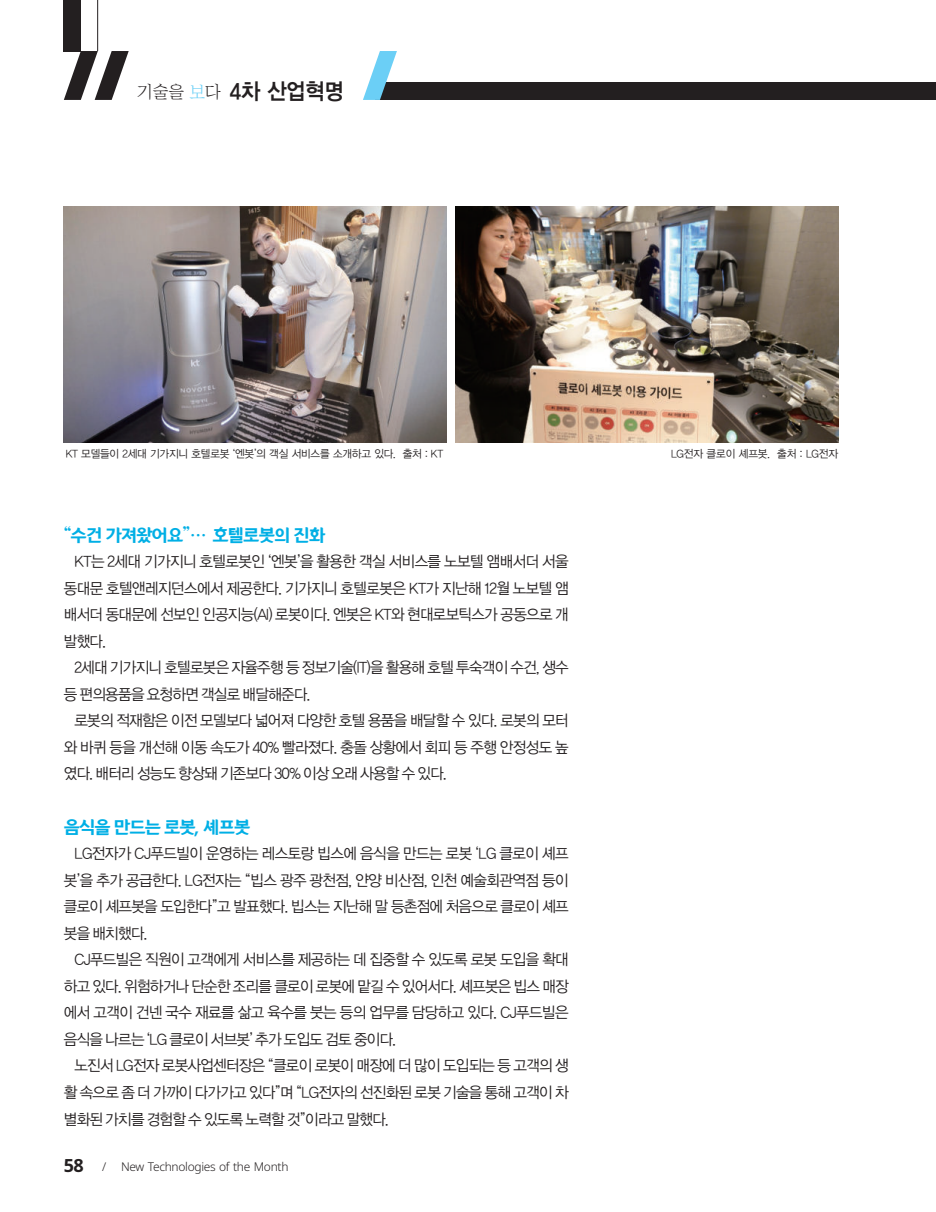
<style>
.page{position:relative;width:936px;height:1212px;background:#fff}
.page>*{position:absolute;margin:0;border:0;box-sizing:border-box;transform-origin:0 0}
.t1{font:22.5px "YDVYGO Std 14";color:#231f20;scale:.92 1}
.t2{font:19.5px "Yi Sun Shin Dotum B";letter-spacing:-.05em;color:#00afe5}
.t3{font:15.45px/26.5px "YDVYGO Std 12";letter-spacing:-.045em;color:#231f20;text-align:justify;scale:.95 1}
.t4{font:300 12px "Noto Sans";letter-spacing:-.025em;color:#231f20}
.t5{font:10.95px "YDVYGO Std 12";letter-spacing:-.02em;color:#231f20;scale:.96 1}
.s1{font-family:"Chosunilbo NM";font-size:17.25px}
.s2{font-family:"Chosunilbo NM";font-size:17.25px;color:#6bcff6}
.s3{font-family:"YDVY Mj O Std 14"}
.s4{font-weight:700;font-size:18px}
</style>
<div class="page">
<img style="left:64px;top:207px;width:382px;height:235px">
<img style="left:455px;top:207px;width:383px;height:235px">
<div style="left:375px;top:83px;width:560px;height:17px;background:#231f20"></div>
<svg style="left:64px;top:51px;width:65px;height:49px"></svg>
<div style="left:64px;top:0;width:17px;height:51px;background:#231f20"></div>
<hr style="left:97px;top:0;width:1px;height:51px;background:#231f20">
<svg style="left:363px;top:51px;width:34px;height:49px"></svg>
<h1 class="t1" style="left:137px;top:79px;width:226px"><span class="s1">기술을</span> <span class="s2">보</span><span class="s1">다</span> 4차 산업혁명</h1>
<p class="t5" style="left:66px;top:448px;width:394px">KT 모델들이 2세대 기가지니 호텔로봇 ‘엔봇’의 객실 서비스를 소개하고 있다. 출처 : KT</p>
<p class="t5" style="left:671px;top:448px;width:176px">LG전자 클로이 셰프봇. 출처 : LG전자</p>
<p class="t2" style="left:64px;top:525px;width:263px"><span class="s3">“</span>수건 가져왔어요<span class="s3">”…</span> 호텔로봇의 진화</p>
<p class="t3" style="left:64px;top:548px;width:533px;text-indent:11px">KT는 2세대 기가지니 호텔로봇인 ‘엔봇’을 활용한 객실 서비스를 노보텔 앰배서더 서울 동대문 호텔앤레지던스에서 제공한다. 기가지니 호텔로봇은 KT가 지난해 12월 노보텔 앰 배서더 동대문에 선보인 인공지능(AI) 로봇이다. 엔봇은 KT와 현대로보틱스가 공동으로 개 발했다.</p>
<p class="t3" style="left:64px;top:654px;width:533px;text-indent:11px">2세대 기가지니 호텔로봇은 자율주행 등 정보기술(IT)을 활용해 호텔 투숙객이 수건, 생수 등 편의용품을 요청하면 객실로 배달해준다.</p>
<p class="t3" style="left:64px;top:708px;width:533px;text-indent:11px">로봇의 적재함은 이전 모델보다 넓어져 다양한 호텔 용품을 배달할 수 있다. 로봇의 모터 와 바퀴 등을 개선해 이동 속도가 40% 빨라졌다. 충돌 상황에서 회피 등 주행 안정성도 높 였다. 배터리 성능도 향상돼 기존보다 30% 이상 오래 사용할 수 있다.</p>
<p class="t2" style="left:64px;top:817px;width:188px">음식을 만드는 로봇, 셰프봇</p>
<p class="t3" style="left:64px;top:840px;width:533px;text-indent:11px">LG전자가 CJ푸드빌이 운영하는 레스토랑 빕스에 음식을 만드는 로봇 ‘LG 클로이 셰프 봇’을 추가 공급한다. LG전자는 “빕스 광주 광천점, 얀양 비산점, 인천 예술회관역점 등이 클로이 셰프봇을 도입한다”고 발표했다. 빕스는 지난해 말 등촌점에 처음으로 클로이 셰프 봇을 배치했다.</p>
<p class="t3" style="left:64px;top:946px;width:533px;text-indent:11px">CJ푸드빌은 직원이 고객에게 서비스를 제공하는 데 집중할 수 있도록 로봇 도입을 확대 하고 있다. 위험하거나 단순한 조리를 클로이 로봇에 맡길 수 있어서다. 셰프봇은 빕스 매장 에서 고객이 건넨 국수 재료를 삶고 육수를 붓는 등의 업무를 담당하고 있다. CJ푸드빌은 음식을 나르는 ‘LG 클로이 서브봇’ 추가 도입도 검토 중이다.</p>
<p class="t3" style="left:64px;top:1053px;width:533px;text-indent:11px">노진서 LG전자 로봇사업센터장은 “클로이 로봇이 매장에 더 많이 도입되는 등 고객의 생 활 속으로 좀 더 가까이 다가가고 있다”며 “LG전자의 선진화된 로봇 기술을 통해 고객이 차 별화된 가치를 경험할 수 있도록 노력할 것”이라고 말했다.</p>
<p class="t4" style="left:64px;top:1161px;width:226px"><span class="s4">58</span> / New Technologies of the Month</p>
</div>
